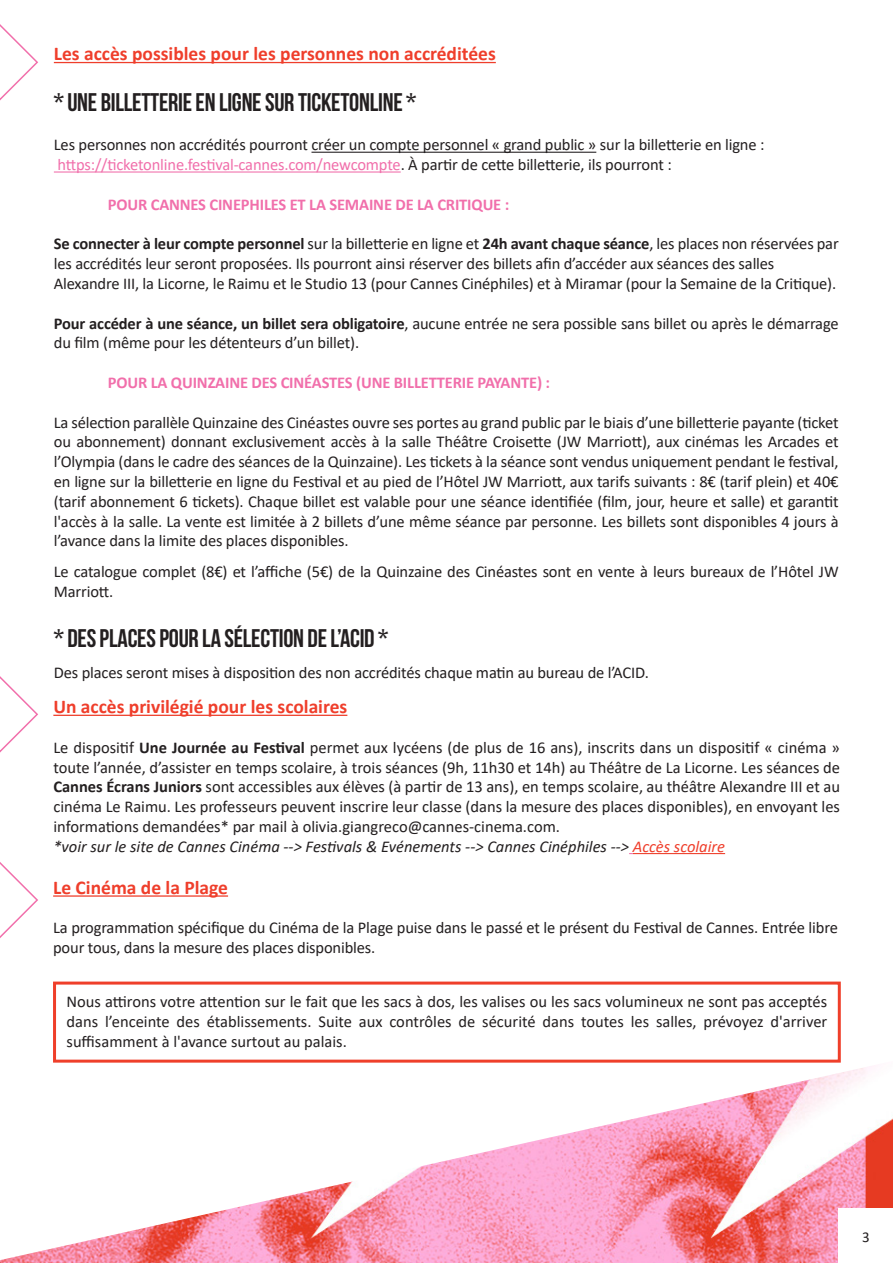
<style>
.page{position:relative;width:893px;height:1263px;background:#fff}
.page>*{position:absolute;margin:0;border:0;box-sizing:border-box;transform-origin:0 0}
.t1{font:700 25.5px "Bebas Neue";letter-spacing:-.01em;color:#231f20}
.t2{font:700 19.5px "Calibri";color:#ef3e2b}
.t3{font:16.5px/19.8px "Calibri";letter-spacing:-.01em;color:#231f20}
.t4{font:700 16.5px "Calibri";letter-spacing:-.01em;color:#f16fab}
.t5{font:16.5px "Calibri";letter-spacing:-.01em;color:#f16fab}
.t6{font:italic 16.5px "Calibri";color:#231f20}
.t7{font:15px "Calibri";color:#231f20}
.s1{color:#231f20}
.s2{font-weight:700}
.s3{color:#ef3e2b}
</style>
<div class="page">
<hr style="left:54px;top:62px;width:442px;height:1px;background:#ef3e2b">
<hr style="left:311px;top:152px;width:285px;height:1px;background:#231f20">
<hr style="left:54px;top:171px;width:347px;height:2px;background:#f16fab">
<hr style="left:53px;top:895px;width:175px;height:2px;background:#ef3e2b">
<hr style="left:53px;top:715px;width:294px;height:1px;background:#ef3e2b">
<hr style="left:633px;top:853px;width:92px;height:1px;background:#ef3e2b">
<div style="left:53px;top:981px;width:788px;height:81px;border:3px solid #ef3f2a"></div>
<svg style="left:0;top:24px;width:38px;height:77px"></svg>
<svg style="left:0;top:676px;width:38px;height:77px"></svg>
<img style="left:0;top:1061px;width:893px;height:202px">
<svg style="left:0;top:862px;width:38px;height:76px"></svg>
<div style="left:839px;top:1209px;width:54px;height:54px;background:#fff"></div>
<p class="t2" style="left:54px;top:40px;width:443px">Les accès possibles pour les personnes non accréditées</p>
<p class="t1" style="left:54px;top:88px;width:364px">* UNE BILLETTERIE EN LIGNE SUR TICKETONLINE *</p>
<p class="t3" style="left:54px;top:135px;width:712px">Les personnes non accrédités pourront créer un compte personnel « grand public » sur la billetterie en ligne :</p>
<p class="t5" style="left:57px;top:153px;width:616px">https://ticketonline.festival-cannes.com/newcompte<span class="s1">. À partir de cette billetterie, ils pourront :</span></p>
<p class="t4" style="left:108px;top:193px;width:403px">POUR CANNES CINEPHILES ET LA SEMAINE DE LA CRITIQUE :</p>
<p class="t3" style="left:54px;top:234px;width:786px"><span class="s2">Se connecter à leur compte personnel</span> sur la billetterie en ligne et <span class="s2">24h avant chaque séance</span>, les places non réservées par les accrédités leur seront proposées. Ils pourront ainsi réserver des billets afin d’accéder aux séances des salles</p>
<p class="t3" style="left:54px;top:273px;width:784px">Alexandre III, la Licorne, le Raimu et le Studio 13 (pour Cannes Cinéphiles) et à Miramar (pour la Semaine de la Critique).</p>
<p class="t3" style="left:54px;top:313px;width:786px"><span class="s2">Pour accéder à une séance, un billet sera obligatoire</span>, aucune entrée ne sera possible sans billet ou après le démarrage du film (même pour les détenteurs d’un billet).</p>
<p class="t4" style="left:108px;top:371px;width:444px">POUR LA QUINZAINE DES CINÉASTES (UNE BILLETTERIE PAYANTE) :</p>
<p class="t3" style="left:54px;top:412px;width:786px;text-align:justify">La sélection parallèle Quinzaine des Cinéastes ouvre ses portes au grand public par le biais d’une billetterie payante (ticket ou abonnement) donnant exclusivement accès à la salle Théâtre Croisette (JW Marriott), aux cinémas les Arcades et l’Olympia (dans le cadre des séances de la Quinzaine). Les tickets à la séance sont vendus uniquement pendant le festival, en ligne sur la billetterie en ligne du Festival et au pied de l’Hôtel JW Marriott, aux tarifs suivants : 8€ (tarif plein) et 40€ (tarif abonnement 6 tickets). Chaque billet est valable pour une séance identifiée (film, jour, heure et salle) et garantit l'accès à la salle. La vente est limitée à 2 billets d’une même séance par personne. Les billets sont disponibles 4 jours à l’avance dans la limite des places disponibles.</p>
<p class="t3" style="left:54px;top:561px;width:786px">Le catalogue complet (8€) et l’affiche (5€) de la Quinzaine des Cinéastes sont en vente à leurs bureaux de l’Hôtel JW<br>Marriott.</p>
<p class="t1" style="left:54px;top:624px;width:336px">* DES PLACES POUR LA SÉLECTION DE L’ACID *</p>
<p class="t3" style="left:54px;top:662px;width:596px">Des places seront mises à disposition des non accrédités chaque matin au bureau de l’ACID.</p>
<p class="t2" style="left:53px;top:693px;width:295px">Un accès privilégié pour les scolaires</p>
<p class="t3" style="left:53px;top:737px;width:788px;text-align:justify">Le dispositif <span class="s2">Une Journée au Festival</span> permet aux lycéens (de plus de 16 ans), inscrits dans un dispositif « cinéma » toute l’année, d’assister en temps scolaire, à trois séances (9h, 11h30 et 14h) au Théâtre de La Licorne. Les séances de <span class="s2">Cannes Écrans Juniors</span> sont accessibles aux élèves (à partir de 13 ans), en temps scolaire, au théâtre Alexandre III et au cinéma Le Raimu. Les professeurs peuvent inscrire leur classe (dans la mesure des places disponibles), en envoyant les informations demandées* par mail à olivia.giangreco@cannes-cinema.com.</p>
<p class="t6" style="left:53px;top:835px;width:673px">*voir sur le site de Cannes Cinéma --&gt; Festivals &amp; Evénements --&gt; Cannes Cinéphiles --&gt; <span class="s3">Accès scolaire</span></p>
<p class="t2" style="left:53px;top:873px;width:176px">Le Cinéma de la Plage</p>
<p class="t3" style="left:53px;top:918px;width:786px">La programmation spécifique du Cinéma de la Plage puise dans le passé et le présent du Festival de Cannes. Entrée libre pour tous, dans la mesure des places disponibles.</p>
<p class="t3" style="left:67px;top:992px;width:762px;text-align:justify">Nous attirons votre attention sur le fait que les sacs à dos, les valises ou les sacs volumineux ne sont pas acceptés dans l’enceinte des établissements. Suite aux contrôles de sécurité dans toutes les salles, prévoyez d'arriver suffisamment à l'avance surtout au palais.</p>
<p class="t7" style="left:862px;top:1226px;width:9px">3</p>
</div>
